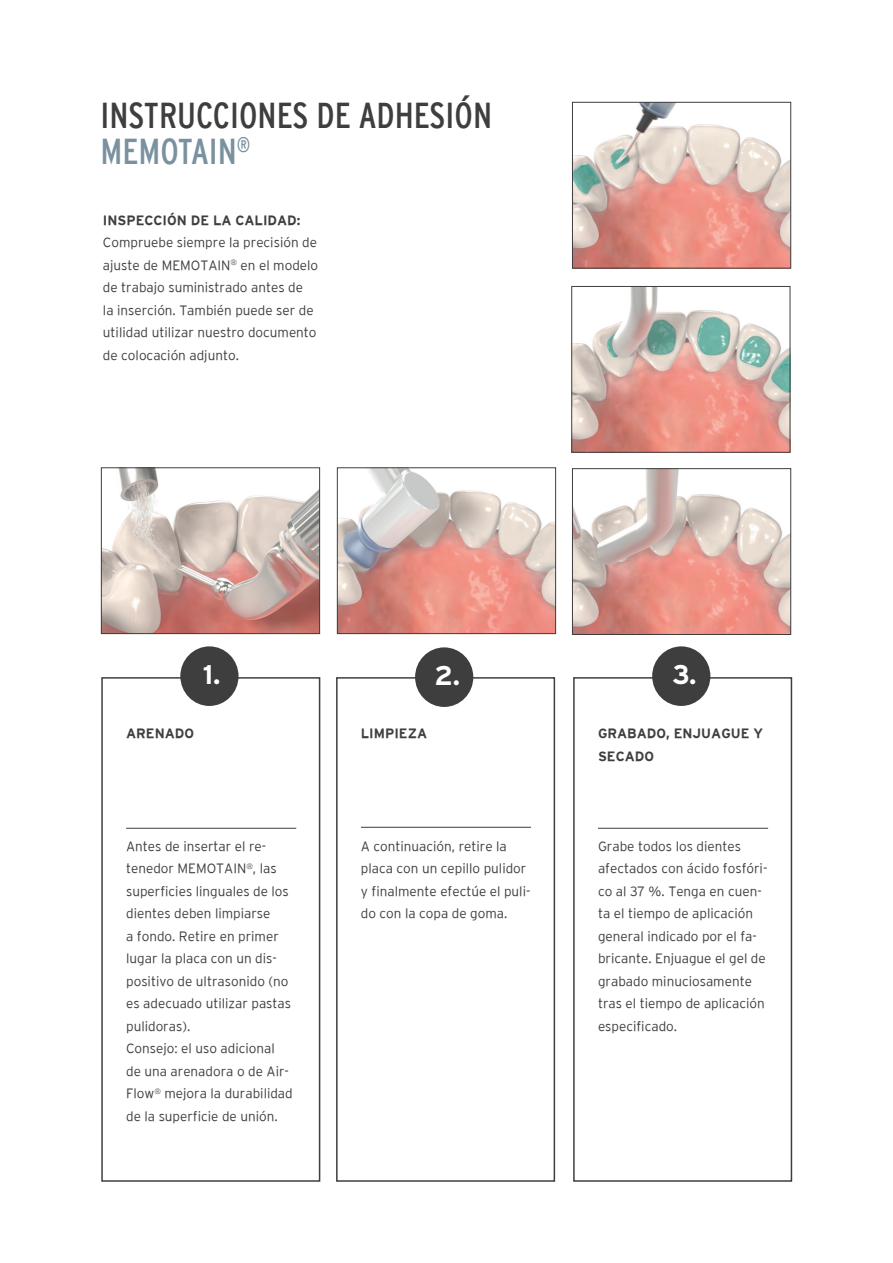
<style>
.page{position:relative;width:893px;height:1263px;background:#fff}
.page>*{position:absolute;margin:0;border:0;box-sizing:border-box;transform-origin:0 0}
.t1{font:36px "Interstate Cond Mono";color:#3e3e3f}
.t2{font:36px "Interstate Cond Mono";color:#7a919f}
._01_HL{font:700 27px "Interstate";color:#fff}
._01_HL-2{font:300 13.5px/22.5px "Interstate";color:#3e3e3f}
._01_HL-3{font:700 13.5px/22.5px "Interstate";color:#3e3e3f}
</style>
<div class="page">
<img style="left:339px;top:470px;width:215px;height:162px">
<div style="left:337px;top:468px;width:219px;height:166px;border:1px solid #3e3e3f"></div>
<img style="left:103px;top:470px;width:215px;height:162px">
<div style="left:101px;top:468px;width:219px;height:166px;border:1px solid #3e3e3f"></div>
<div style="left:336px;top:677px;width:219px;height:505px;border:2px solid #3e3e3f"></div>
<div style="left:101px;top:677px;width:219px;height:505px;border:2px solid #3e3e3f"></div>
<div style="left:573px;top:677px;width:219px;height:505px;border:2px solid #3e3e3f"></div>
<img style="left:573px;top:288px;width:215px;height:162px">
<div style="left:571px;top:286px;width:219px;height:166px;border:1px solid #3e3e3f"></div>
<img style="left:574px;top:470px;width:215px;height:163px">
<div style="left:572px;top:468px;width:219px;height:167px;border:1px solid #3e3e3f"></div>
<img style="left:574px;top:104px;width:215px;height:162px">
<div style="left:572px;top:102px;width:219px;height:166px;border:1px solid #3e3e3f"></div>
<hr style="left:361px;top:827px;width:170px;height:1px;background:#3e3e3f">
<hr style="left:126px;top:828px;width:170px;height:1px;background:#3e3e3f">
<hr style="left:598px;top:828px;width:170px;height:1px;background:#3e3e3f">
<div style="left:415px;top:647px;width:58px;height:60px;background:#3e3e3f;border-radius:50%"></div>
<div style="left:180px;top:646px;width:59px;height:60px;background:#3e3e3f;border-radius:50%"></div>
<div style="left:652px;top:646px;width:58px;height:60px;background:#3e3e3f;border-radius:50%"></div>
<p class="t1" style="left:100px;top:96px;width:393px">INSTRUCCIONES DE ADHESIÓN</p>
<p class="t2" style="left:100px;top:132px;width:151px">MEMOTAIN<sup>®</sup></p>
<p class="_01_HL-3" style="left:103px;top:209px;width:199px">INSPECCIÓN DE LA CALIDAD:</p>
<p class="_01_HL-2" style="left:103px;top:231px;width:217px">Compruebe siempre la precisión de ajuste de MEMOTAIN<sup>®</sup> en el modelo de trabajo suministrado antes de<br>la inserción. También puede ser de utilidad utilizar nuestro documento de colocación adjunto.</p>
<p class="_01_HL" style="left:203px;top:659px;width:19px">1.</p>
<p class="_01_HL" style="left:434px;top:660px;width:27px">2.</p>
<p class="_01_HL" style="left:672px;top:659px;width:26px">3.</p>
<p class="_01_HL-3" style="left:126px;top:722px;width:69px">ARENADO</p>
<p class="_01_HL-3" style="left:361px;top:722px;width:68px">LIMPIEZA</p>
<p class="_01_HL-3" style="left:598px;top:722px;width:167px">GRABADO, ENJUAGUE Y<br>SECADO</p>
<p class="_01_HL-2" style="left:126px;top:835px;width:168px">Antes de insertar el re&shy;tenedor MEMOTAIN<sup>®</sup>, las superficies linguales de los dientes deben limpiarse<br>a fondo. Retire en primer lugar la placa con un dis&shy;positivo de ultrasonido (no es adecuado utilizar pastas pulidoras).<br>Consejo: el uso adicional de una arenadora o de Air-<br>Flow<sup>®</sup> mejora la durabilidad de la superficie de unión.</p>
<p class="_01_HL-2" style="left:361px;top:835px;width:171px">A continuación, retire la placa con un cepillo pulidor y finalmente efectúe el puli&shy;do con la copa de goma.</p>
<p class="_01_HL-2" style="left:598px;top:835px;width:171px">Grabe todos los dientes afectados con ácido fosfóri&shy;co al 37 %. Tenga en cuen&shy;ta el tiempo de aplicación general indicado por el fa&shy;bricante. Enjuague el gel de grabado minuciosamente tras el tiempo de aplicación especificado.</p>
</div>
